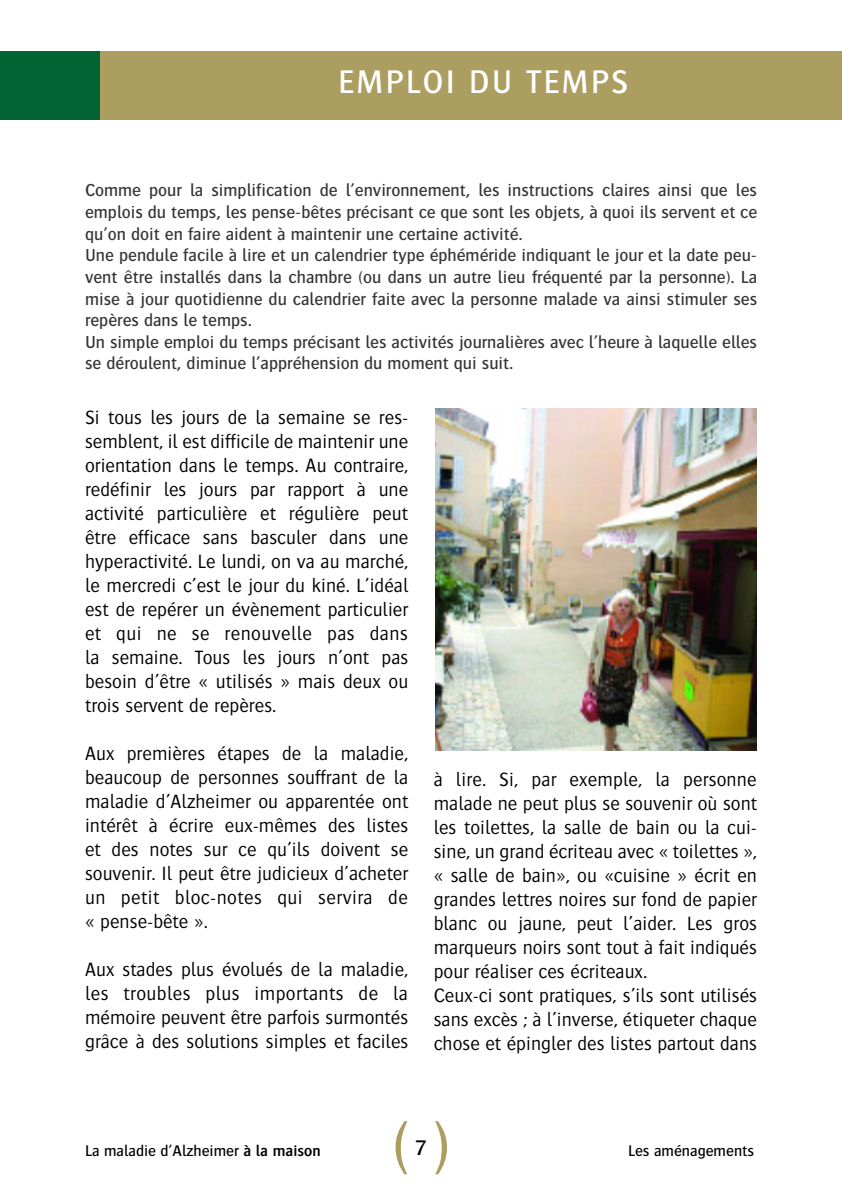
<style>
.page{position:relative;width:842px;height:1191px;background:#fff}
.page>*{position:absolute;margin:0;border:0;box-sizing:border-box;transform-origin:0 0}
.t1{font:500 72px "Bosis";color:#ab9e60}
.t2{font:500 34px "Bosis";letter-spacing:.055em;color:#fff}
.t3{font:500 22px "Bosis";color:#000}
.t4{font:300 20px/24px "Bosis";color:#000;text-align:justify}
.t5{font:500 18px/21.6px "Bosis";color:#333}
.t6{font:500 16px "Bosis";color:#000}
.s1{font-weight:600}
</style>
<div class="page">
<div style="left:0;top:51px;width:100px;height:68px;background:#016432"></div>
<div style="left:100px;top:51px;width:742px;height:68px;background:#ab9e60"></div>
<img style="left:435px;top:408px;width:322px;height:343px">
<h2 class="t2" style="left:338px;top:61px;width:292px">EMPLOI DU TEMPS</h2>
<p class="t5" style="left:85px;top:179px;width:674px">Comme pour la simplification de l’environnement, les instructions claires ainsi que les emplois du temps, les pense-bêtes précisant ce que sont les objets, à quoi ils servent et ce qu’on doit en faire aident à maintenir une certaine activité.<br>Une pendule facile à lire et un calendrier type éphéméride indiquant le jour et la date peu&shy;vent être installés dans la chambre (ou dans un autre lieu fréquenté par la personne). La mise à jour quotidienne du calendrier faite avec la personne malade va ainsi stimuler ses repères dans le temps.<br>Un simple emploi du temps précisant les activités journalières avec l’heure à laquelle elles se déroulent, diminue l’appréhension du moment qui suit.</p>
<p class="t4" style="left:85px;top:405px;width:325px">Si tous les jours de la semaine se res&shy;semblent, il est difficile de maintenir une orientation dans le temps. Au contraire, redéfinir les jours par rapport à une activité particulière et régulière peut être efficace sans basculer dans une hyperactivité. Le lundi, on va au marché, le mercredi c’est le jour du kiné. L’idéal est de repérer un évènement particulier et qui ne se renouvelle pas dans la semaine. Tous les jours n’ont pas besoin d’être « utilisés » mais deux ou trois servent de repères.</p>
<p class="t4" style="left:85px;top:741px;width:325px">Aux premières étapes de la maladie, beaucoup de personnes souffrant de la maladie d’Alzheimer ou apparentée ont intérêt à écrire eux-mêmes des listes et des notes sur ce qu’ils doivent se souvenir. Il peut être judicieux d’acheter un petit bloc-notes qui servira de « pense-bête ».</p>
<p class="t4" style="left:85px;top:957px;width:325px">Aux stades plus évolués de la maladie, les troubles plus importants de la mémoire peuvent être parfois surmontés grâce à des solutions simples et faciles</p>
<p class="t4" style="left:434px;top:767px;width:325px;text-align:left">à lire. Si, par exemple, la personne malade ne peut plus se souvenir où sont les toilettes, la salle de bain ou la cui&shy;sine, un grand écriteau avec « toilettes », « salle de bain», ou «cuisine » écrit en grandes lettres noires sur fond de papier blanc ou jaune, peut l’aider. Les gros marqueurs noirs sont tout à fait indiqués pour réaliser ces écriteaux.<br>Ceux-ci sont pratiques, s’ils sont utilisés sans excès ; à l’inverse, étiqueter chaque chose et épingler des listes partout dans</p>
<h1 class="t1" style="left:392px;top:1102px;width:59px">( )</h1>
<p class="t6" style="left:85px;top:1141px;width:237px">La maladie d’Alzheimer <span class="s1">à la maison</span></p>
<p class="t3" style="left:415px;top:1135px;width:13px">7</p>
<p class="t6" style="left:628px;top:1141px;width:128px">Les aménagements</p>
</div>
